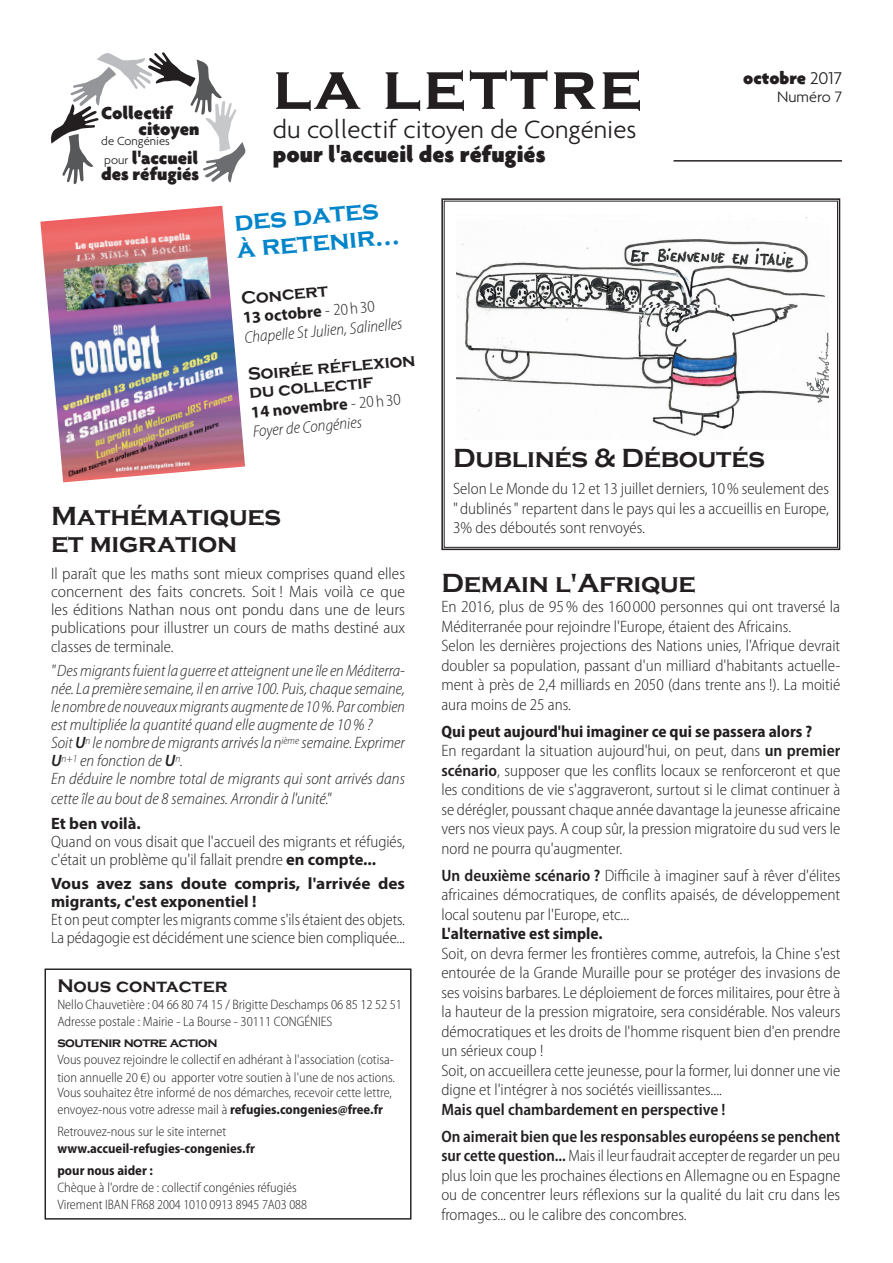
<style>
.page{position:relative;width:893px;height:1263px;background:#fff}
.page>*{position:absolute;margin:0;border:0;box-sizing:border-box;transform-origin:0 0}
.t1{font:700 66.75px "Copperplate Gothic";letter-spacing:.04em;color:#231f20}
.t2{font:700 27px "Copperplate Gothic";letter-spacing:-.01em;color:#231f20}
.t3{font:300 27px "Agenda";color:#231f20}
.t4{font:700 27px/27px "Copperplate Gothic";color:#0084ca}
.t5{font:900 24px "Agenda";color:#231f20}
.t6{font:900 18.75px/15.1px "Agenda";color:#231f20}
.t7{font:700 18.75px "Copperplate Gothic";color:#231f20}
.t8{font:900 18.45px "Agenda";color:#231f20}
.t9{font:700 18px/18px "Copperplate Gothic";color:#231f20}
.t10{font:300 semi-condensed 16.5px/19.5px "Myriad Pro";color:#231f20}
.t11{font:italic 300 semi-condensed 16.5px/18px "Myriad Pro";color:#231f20}
.t12{font:300 semi-condensed 16.5px/18px "Myriad Pro";color:#231f20;scale:.95 1}
.t13{font:600 semi-condensed 16.5px/27px "Myriad Pro";color:#231f20}
.t14{font:700 16.5px/18px "Myriad Pro";color:#231f20;scale:1.05 1}
.t15{font:700 semi-condensed 16.5px "Myriad Pro";color:#231f20}
.t16{font:700 16.5px "Myriad Pro";color:#231f20}
.t17{font:300 16.35px "Agenda";color:#231f20}
.t18{font:300 semi-condensed 13.65px/17.1px "Myriad Pro";color:#231f20}
.t19{font:700 semi-condensed 13.65px/21.5px "Myriad Pro";color:#231f20}
.t20{font:700 13.65px "Copperplate Gothic";letter-spacing:-.04em;color:#231f20}
.t21{font:300 12.75px "Agenda";color:#231f20}
.s1{font-weight:300;font-size:12.75px}
.s2{font-weight:700;font-style:normal;font-stretch:normal}
.s3{font-style:normal}
.s4{font-weight:300}
.s5{font-weight:600;font-stretch:normal}
.s6{font-weight:700;font-stretch:normal}
.s7{font-weight:700}
.s8{font-weight:600}
</style>
<div class="page">
<svg style="left:51px;top:52px;width:195px;height:133px"></svg>
<hr style="left:674px;top:160px;width:168px;height:2px;background:#231f20">
<div style="left:45px;top:968px;width:366px;height:251px;border:1px solid #231f20"></div>
<img style="left:40px;top:206px;width:205px;height:276px">
<svg style="left:441px;top:198px;width:400px;height:353px"></svg>
<div style="left:444px;top:201px;width:394px;height:347px;border:1px solid #231f20"></div>
<p class="t6" style="left:138px;top:105px;width:62px;text-indent:-37px">Collectif citoyen</p>
<p class="t21" style="left:101px;top:134px;width:70px">de Congénies</p>
<p class="t6" style="left:101px;top:150px;width:100px;line-height:15.9px"><span class="s1">pour</span> l'accueil des réfugiés</p>
<h1 class="t1" style="left:273px;top:50px;width:371px">la lettre</h1>
<h2 class="t3" style="left:273px;top:114px;width:365px">du collectif citoyen de Congénies</h2>
<h3 class="t5" style="left:273px;top:139px;width:274px">pour l'accueil des réfugiés</h3>
<h2 class="t4" style="left:233px;top:209px;width:165px;rotate:-5deg">des dates à retenir…</h2>
<p class="t9" style="left:240px;top:289px;width:89px;rotate:-5deg">Concert</p>
<p class="t11" style="left:242px;top:309px;width:160px;line-height:19.5px;rotate:-5deg"><span class="s2">13 octobre</span> <span class="s3">- 20 h 30<br></span>Chapelle St Julien, Salinelles</p>
<p class="t9" style="left:247px;top:365px;width:170px;rotate:-5deg">Soirée réflexion du collectif</p>
<p class="t11" style="left:250px;top:403px;width:152px;line-height:19.5px;rotate:-5deg"><span class="s2">14 novembre</span> <span class="s3">- 20 h 30<br></span>Foyer de Congénies</p>
<p class="t8" style="left:743px;top:66px;width:100px">octobre <span class="s4">2017</span></p>
<p class="t17" style="left:777px;top:88px;width:66px">Numéro 7</p>
<h2 class="t2" style="left:51px;top:501px;width:232px">Mathématiques</h2>
<h2 class="t2" style="left:51px;top:528px;width:188px">et migration</h2>
<p class="t10" style="left:51px;top:565px;width:356px;line-height:18px;text-align:justify">Il paraît que les maths sont mieux comprises quand elles concernent des faits concrets. Soit ! Mais voilà ce que les éditions Nathan nous ont pondu dans une de leurs publications pour illustrer un cours de maths destiné aux</p>
<p class="t10" style="left:51px;top:637px;width:124px">classes de terminale.</p>
<p class="t11" style="left:51px;top:662px;width:355px">" Des migrants fuient la guerre et atteignent une île en Méditerra&shy;née. La première semaine, il en arrive 100. Puis, chaque semaine, le nombre de nouveaux migrants augmente de 10%. Par combien est multipliée la quantité quand elle augmente de 10% ?<br>Soit <span class="s5">U</span><sup>n</sup> le nombre de migrants arrivés la n<sup>ième</sup> semaine. Exprimer <span class="s5">U</span><sup>n+1</sup> en fonction de <span class="s5">U</span><sup>n</sup>.<br>En déduire le nombre total de migrants qui sont arrivés dans</p>
<p class="t11" style="left:51px;top:790px;width:281px">cette île au bout de 8 semaines. Arrondir à l'unité."</p>
<p class="t16" style="left:51px;top:813px;width:91px">Et ben voilà.</p>
<p class="t10" style="left:51px;top:833px;width:356px;line-height:18px">Quand on vous disait que l'accueil des migrants et réfugiés, c'était un problème qu'il fallait prendre <span class="s6">en compte...</span></p>
<p class="t14" style="left:51px;top:874px;width:339px">Vous avez sans doute compris, l'arrivée des migrants, c'est exponentiel !</p>
<p class="t12" style="left:51px;top:911px;width:374px">Et on peut compter les migrants comme s'ils étaient des objets.<br>La pédagogie est décidément une science bien compliquée...</p>
<p class="t7" style="left:57px;top:976px;width:172px">Nous contacter</p>
<p class="t18" style="left:57px;top:996px;width:346px">Nello Chauvetière : 04 66 80 74 15 / Brigitte Deschamps 06 85 12 52 51<br>Adresse postale : Mairie - La Bourse - 30111 CONGÉNIES</p>
<p class="t20" style="left:57px;top:1035px;width:162px">soutenir notre action</p>
<p class="t18" style="left:57px;top:1051px;width:339px">Vous pouvez rejoindre le collectif en adhérant à l'association (cotisa&shy;tion annuelle 20 €) ou apporter votre soutien à l'une de nos actions.</p>
<p class="t18" style="left:57px;top:1084px;width:336px">Vous souhaitez être informé de nos démarches, recevoir cette lettre, envoyez-nous votre adresse mail à <span class="s7">refugies.congenies@free.fr</span></p>
<p class="t18" style="left:57px;top:1123px;width:170px">Retrouvez-nous sur le site internet</p>
<p class="t19" style="left:57px;top:1138px;width:199px">www.accueil-refugies-congenies.fr pour nous aider :</p>
<p class="t18" style="left:57px;top:1179px;width:251px">Chèque à l'ordre de : collectif congénies réfugiés<br>Virement IBAN FR68 2004 1010 0913 8945 7A03 088</p>
<h2 class="t2" style="left:453px;top:443px;width:314px">Dublinés &amp; Déboutés</h2>
<p class="t10" style="left:453px;top:479px;width:377px">Selon Le Monde du 12 et 13 juillet derniers, 10% seulement des " dublinés" repartent dans le pays qui les a accueillis en Europe,</p>
<p class="t10" style="left:453px;top:518px;width:193px">3% des déboutés sont renvoyés.</p>
<h2 class="t2" style="left:441px;top:569px;width:256px">Demain l'Afrique</h2>
<p class="t10" style="left:441px;top:597px;width:400px">En 2016, plus de 95% des 160 000 personnes qui ont traversé la Méditerranée pour rejoindre l'Europe, étaient des Africains.<br>Selon les dernières projections des Nations unies, l'Afrique devrait doubler sa population, passant d'un milliard d'habitants actuelle&shy;ment à près de 2,4 milliards en 2050 (dans trente ans !). La moitié aura moins de 25 ans.</p>
<p class="t10" style="left:441px;top:722px;width:400px"><span class="s7">Qui peut aujourd'hui imaginer ce qui se passera alors ?<br></span>En regardant la situation aujourd'hui, on peut, dans <span class="s8">un premier scénario</span>, supposer que les conflits locaux se renforceront et que les conditions de vie s'aggraveront, surtout si le climat continuer à se dérégler, poussant chaque année davantage la jeunesse africaine vers nos vieux pays. A coup sûr, la pression migratoire du sud vers le nord ne pourra qu'augmenter.</p>
<p class="t10" style="left:441px;top:866px;width:400px;text-align:justify"><span class="s8">Un deuxième scénario ?</span> Difficile à imaginer sauf à rêver d'élites africaines démocratiques, de conflits apaisés, de développement local soutenu par l'Europe, etc...</p>
<p class="t15" style="left:441px;top:924px;width:163px">L'alternative est simple.</p>
<p class="t10" style="left:441px;top:944px;width:400px">Soit, on devra fermer les frontières comme, autrefois, la Chine s'est entourée de la Grande Muraille pour se protéger des invasions de ses voisins barbares. Le déploiement de forces militaires, pour être à la hauteur de la pression migratoire, sera considérable. Nos valeurs démocratiques et les droits de l'homme risquent bien d'en prendre un sérieux coup !<br>Soit, on accueillera cette jeunesse, pour la former, lui donner une vie digne et l'intégrer à nos sociétés vieillissantes....</p>
<p class="t13" style="left:441px;top:1096px;width:400px">Mais quel chambardement en perspective !<br>On aimerait bien que les responsables européens se penchent</p>
<p class="t10" style="left:441px;top:1146px;width:400px;text-align:justify"><span class="s8">sur cette question...</span> Mais il leur faudrait accepter de regarder un peu plus loin que les prochaines élections en Allemagne ou en Espagne ou de concentrer leurs réflexions sur la qualité du lait cru dans les fromages... ou le calibre des concombres.</p>
</div>
